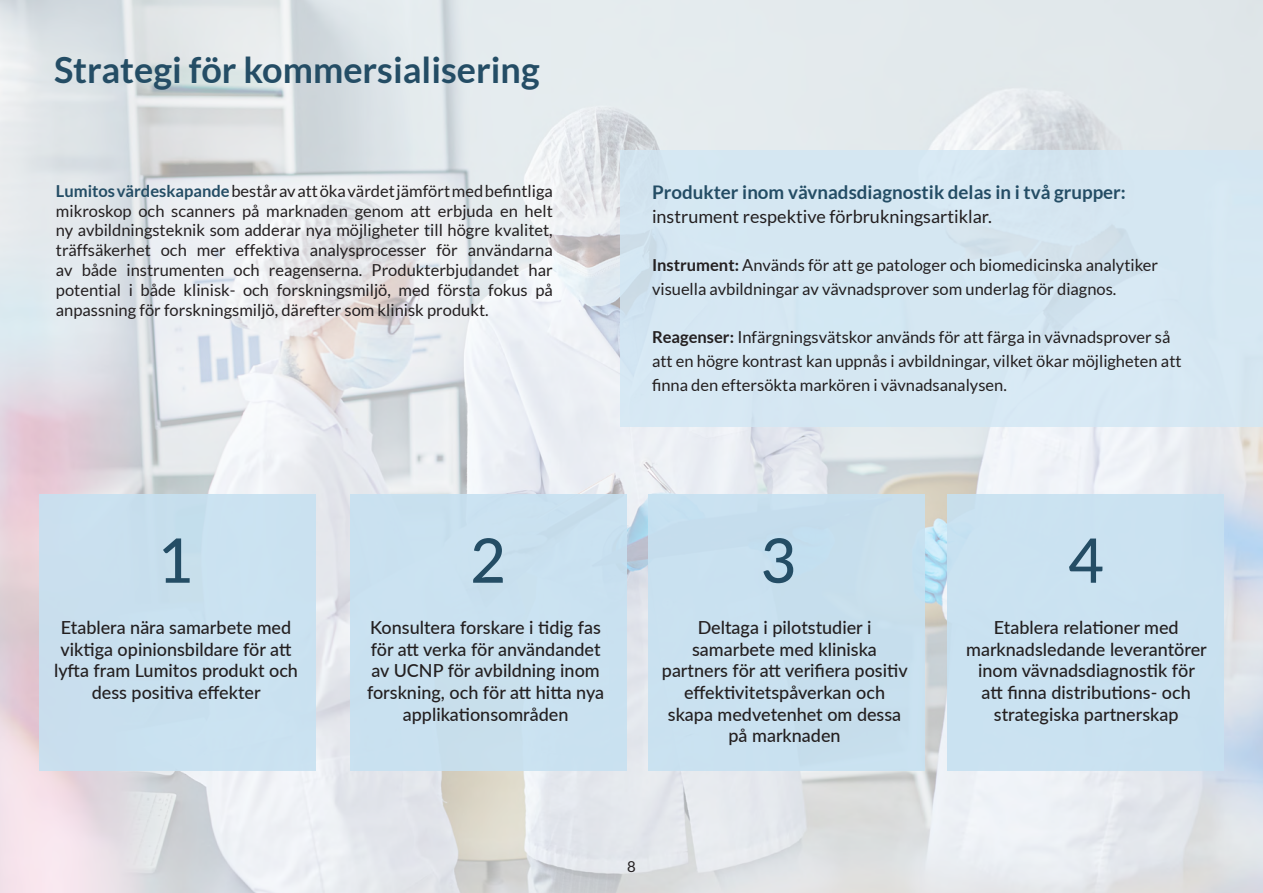
<style>
.page{position:relative;width:1263px;height:893px;background:#fff}
.page>*{position:absolute;margin:0;border:0;box-sizing:border-box;transform-origin:0 0}
.t1{font:500 61.5px "Lato";color:#244d65}
.t2{font:700 36px "Lato";color:#244d65}
.t3{font:700 18.75px "Lato";color:#244d65}
.t4{font:500 18px/21.6px "Lato";color:#231f20;text-align:center}
.t5{font:18px "Lato";color:#231f20}
.t6{font:16.5px/19.8px "Lato";color:#231f20}
.t7{font:15px "Lato";color:#231f20}
.s1{font-weight:700;color:#244d65}
.s2{font-weight:700}
</style>
<div class="page">
<img style="left:0;top:0;width:1263px;height:893px">
<div style="left:40px;top:495px;width:276px;height:276px;background:#c7e1f1"></div>
<div style="left:350px;top:495px;width:276px;height:276px;background:#c7e1f1"></div>
<div style="left:648px;top:495px;width:277px;height:276px;background:#c7e1f1"></div>
<div style="left:947px;top:495px;width:276px;height:276px;background:#c7e1f1"></div>
<div style="left:620px;top:150px;width:643px;height:277px;background:#d2e7f4"></div>
<h2 class="t2" style="left:54px;top:49px;width:487px">Strategi för kommersialisering</h2>
<p class="t6" style="left:56px;top:181px;width:498px;text-align:justify"><span class="s1">Lumitos värdeskapande</span> består av att öka värdet jämfört med befintliga mikroskop och scanners på marknaden genom att erbjuda en helt ny avbildningsteknik som adderar nya möjligheter till högre kvalitet, träffsäkerhet och mer effektiva analysprocesser för användarna av både instrumenten och reagenserna. Produkterbjudandet har potential i både klinisk- och forskningsmiljö, med första fokus på anpassning för forskningsmiljö, därefter som klinisk produkt.</p>
<p class="t3" style="left:652px;top:181px;width:475px">Produkter inom vävnadsdiagnostik delas in i två grupper:</p>
<p class="t5" style="left:652px;top:206px;width:341px">instrument respektive förbrukningsartiklar.</p>
<p class="t6" style="left:652px;top:253px;width:508px;line-height:24px"><span class="s2">Instrument:</span> Används för att ge patologer och biomedicinska analytiker visuella avbildningar av vävnadsprover som underlag för diagnos.</p>
<p class="t6" style="left:652px;top:325px;width:531px;line-height:24px"><span class="s2">Reagenser:</span> Infärgningsvätskor används för att färga in vävnadsprover så att en högre kontrast kan uppnås i avbildningar, vilket ökar möjligheten att finna den eftersökta markören i vävnadsanalysen.</p>
<h1 class="t1" style="left:158px;top:516px;width:37px">1</h1>
<h1 class="t1" style="left:470px;top:516px;width:37px">2</h1>
<h1 class="t1" style="left:761px;top:516px;width:37px">3</h1>
<h1 class="t1" style="left:1068px;top:516px;width:37px">4</h1>
<p class="t4" style="left:54px;top:616px;width:245px">Etablera nära samarbete med viktiga opinionsbildare för att lyfta fram Lumitos produkt och dess positiva effekter</p>
<p class="t4" style="left:367px;top:616px;width:239px">Konsultera forskare i tidig fas för att verka för användandet av UCNP för avbildning inom forskning, och för att hitta nya applikationsområden</p>
<p class="t4" style="left:662px;top:616px;width:247px">Deltaga i pilotstudier i samarbete med kliniska partners för att verifiera positiv effektivitetspåverkan och skapa medvetenhet om dessa på marknaden</p>
<p class="t4" style="left:966px;top:616px;width:242px">Etablera relationer med marknadsledande leverantörer inom vävnadsdiagnostik för att finna distributions- och strategiska partnerskap</p>
<p class="t7" style="left:627px;top:858px;width:10px">8</p>
</div>
